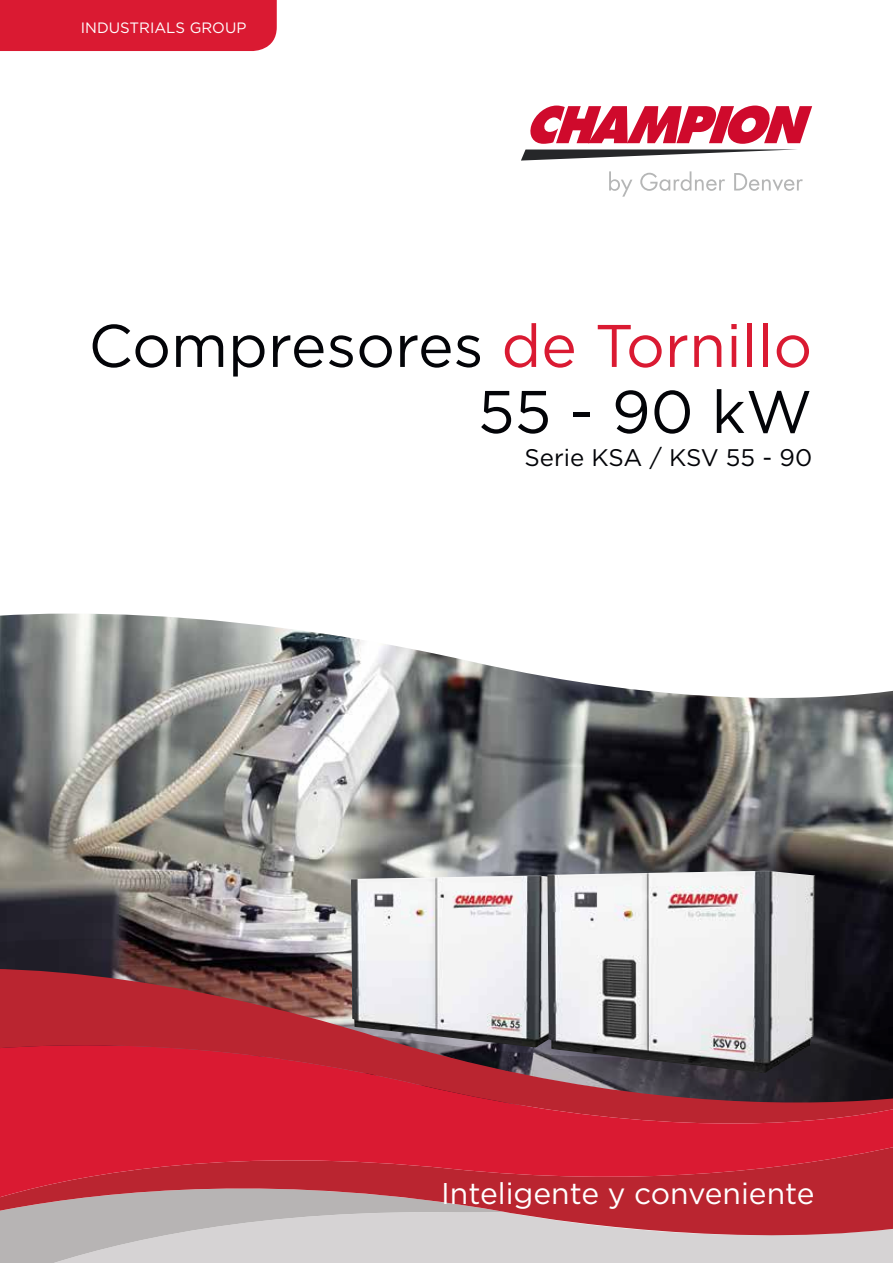
<style>
.page{position:relative;width:893px;height:1263px;background:#fff}
.page>*{position:absolute;margin:0;border:0;box-sizing:border-box;transform-origin:0 0}
.t1{font:60px/66px "Gotham";color:#030408;text-align:right}
.t2{font:30px "Gotham";color:#fff}
.t3{font:24px "Gotham";color:#030408}
.t4{font:15px "Gotham";color:#fff}
.s1{color:#da1a32}
</style>
<div class="page">
<div style="left:0;top:0;width:277px;height:51px;background:#da1a32"></div>
<img style="left:0;top:614px;width:893px;height:325px">
<div style="left:504px;top:1250px;width:389px;height:13px;background:#d6d3d4"></div>
<svg style="left:0;top:1250px;width:504px;height:13px;background:#d1cecf"></svg>
<svg style="left:0;top:939px;width:893px;height:30px;background:#393339"></svg>
<svg style="left:0;top:969px;width:893px;height:72px;background:#882a2f"></svg>
<svg style="left:0;top:1201px;width:893px;height:49px;background:#c59c9f"></svg>
<svg style="left:0;top:1041px;width:893px;height:160px;background:#be2335"></svg>
<svg style="left:521px;top:106px;width:291px;height:55px"></svg>
<svg style="left:609px;top:171px;width:23px;height:26px"></svg>
<svg style="left:640px;top:171px;width:85px;height:20px"></svg>
<svg style="left:734px;top:173px;width:69px;height:18px"></svg>
<img style="left:351px;top:876px;width:196px;height:171px">
<img style="left:547px;top:871px;width:268px;height:202px">
<p class="t4" style="left:81px;top:18px;width:167px">INDUSTRIALS GROUP</p>
<p class="t1" style="left:89px;top:311px;width:725px">Compresores <span class="s1">de Tornillo<br></span>55 - 90 kW</p>
<p class="t3" style="left:524px;top:442px;width:289px">Serie KSA / KSV 55 - 90</p>
<p class="t2" style="left:441px;top:1174px;width:375px">Inteligente y conveniente</p>
</div>
